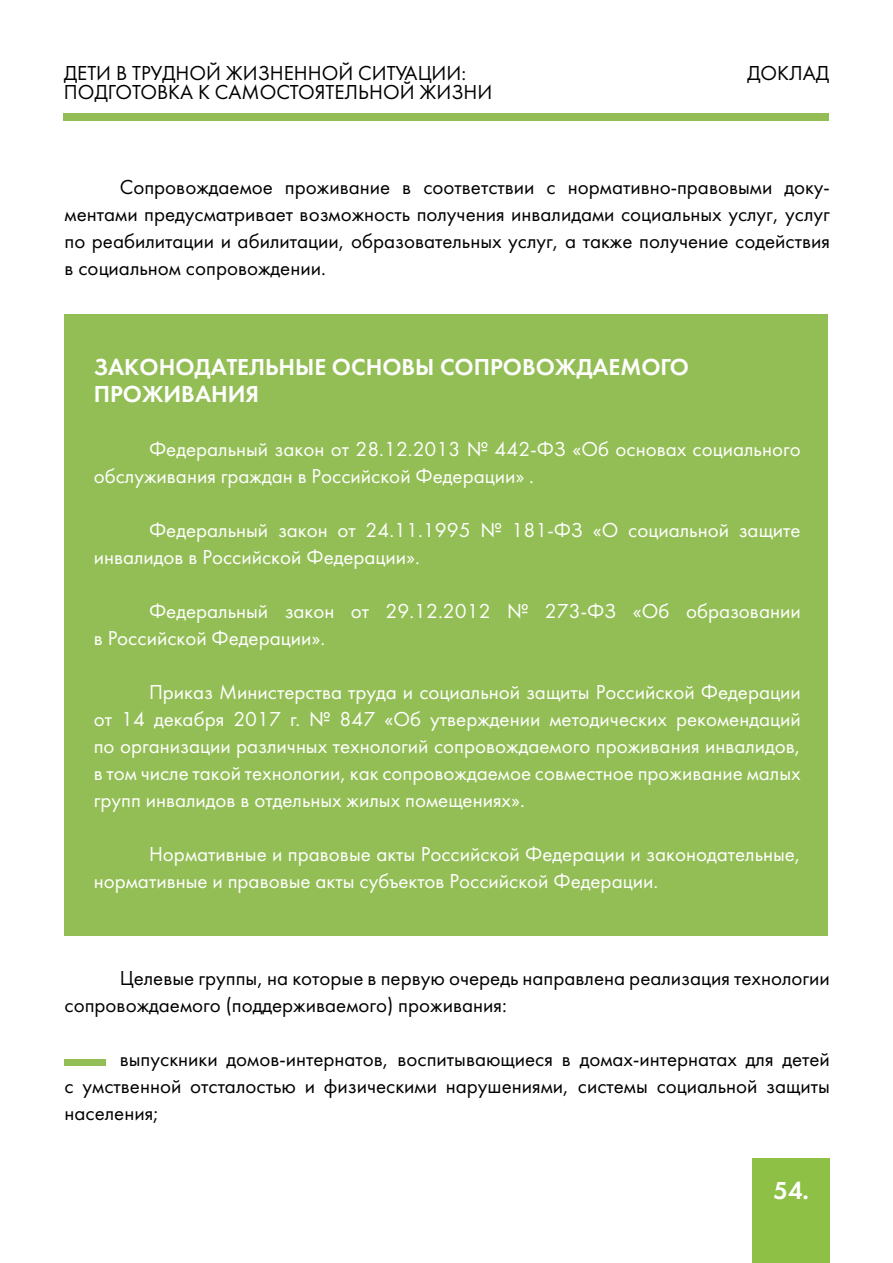
<style>
.page{position:relative;width:893px;height:1263px;background:#fff}
.page>*{position:absolute;margin:0;border:0;box-sizing:border-box;transform-origin:0 0}
.t1{font:25.5px "Futura Demi C";color:#fff}
.t2{font:24px/27px "Futura Demi C";color:#fff}
.t3{font:21px/27px "Futura Book C";color:#fff}
.t4{font:21px/27px "Futura Book C";color:#000}
</style>
<div class="page">
<div style="left:753px;top:1159px;width:77px;height:104px;background:#8ec045"></div>
<div style="left:64px;top:113px;width:765px;height:8px;background:#93be55"></div>
<div style="left:65px;top:314px;width:763px;height:621px;background:#93be55"></div>
<div style="left:65px;top:1059px;width:41px;height:6px;background:#93be55"></div>
<p class="t4" style="left:64px;top:63px;width:430px;line-height:19.5px">ДЕТИ В ТРУДНОЙ ЖИЗНЕННОЙ СИТУАЦИИ:<br>ПОДГОТОВКА К САМОСТОЯТЕЛЬНОЙ ЖИЗНИ</p>
<p class="t4" style="left:747px;top:59px;width:84px">ДОКЛАД</p>
<p class="t4" style="left:65px;top:174px;width:767px;text-align:justify;text-indent:55px">Сопровождаемое проживание в соответствии с нормативно-правовыми доку&shy;ментами предусматривает возможность получения инвалидами социальных услуг, услуг по реабилитации и абилитации, образовательных услуг, а также получение содействия в социальном сопровождении.</p>
<p class="t2" style="left:94px;top:354px;width:597px">ЗАКОНОДАТЕЛЬНЫЕ ОСНОВЫ СОПРОВОЖДАЕМОГО<br>ПРОЖИВАНИЯ</p>
<p class="t3" style="left:94px;top:436px;width:708px;text-indent:55px">Федеральный закон от 28.12.2013 № 442-ФЗ «Об основах социального обслуживания граждан в Российской Федерации» .</p>
<p class="t3" style="left:94px;top:517px;width:708px;text-indent:55px">Федеральный закон от 24.11.1995 № 181-ФЗ «О социальной защите инвалидов в Российской Федерации».</p>
<p class="t3" style="left:94px;top:598px;width:708px;text-indent:55px">Федеральный закон от 29.12.2012 № 273-ФЗ «Об образовании в Российской Федерации».</p>
<p class="t3" style="left:94px;top:679px;width:708px;text-align:justify;text-indent:55px">Приказ Министерства труда и социальной защиты Российской Федерации от 14 декабря 2017 г. № 847 «Об утверждении методических рекомендаций по организации различных технологий сопровождаемого проживания инвалидов, в том числе такой технологии, как сопровождаемое совместное проживание малых групп инвалидов в отдельных жилых помещениях».</p>
<p class="t3" style="left:94px;top:841px;width:708px;text-indent:55px">Нормативные и правовые акты Российской Федерации и законодательные, нормативные и правовые акты субъектов Российской Федерации.</p>
<p class="t4" style="left:65px;top:965px;width:767px;text-indent:55px">Целевые группы, на которые в первую очередь направлена реализация технологии сопровождаемого (поддерживаемого) проживания:</p>
<p class="t4" style="left:65px;top:1046px;width:767px;text-align:justify;text-indent:55px">выпускники домов-интернатов, воспитывающиеся в домах-интернатах для детей с умственной отсталостью и физическими нарушениями, системы социальной защиты населения;</p>
<p class="t1" style="left:774px;top:1175px;width:37px">54.</p>
</div>
